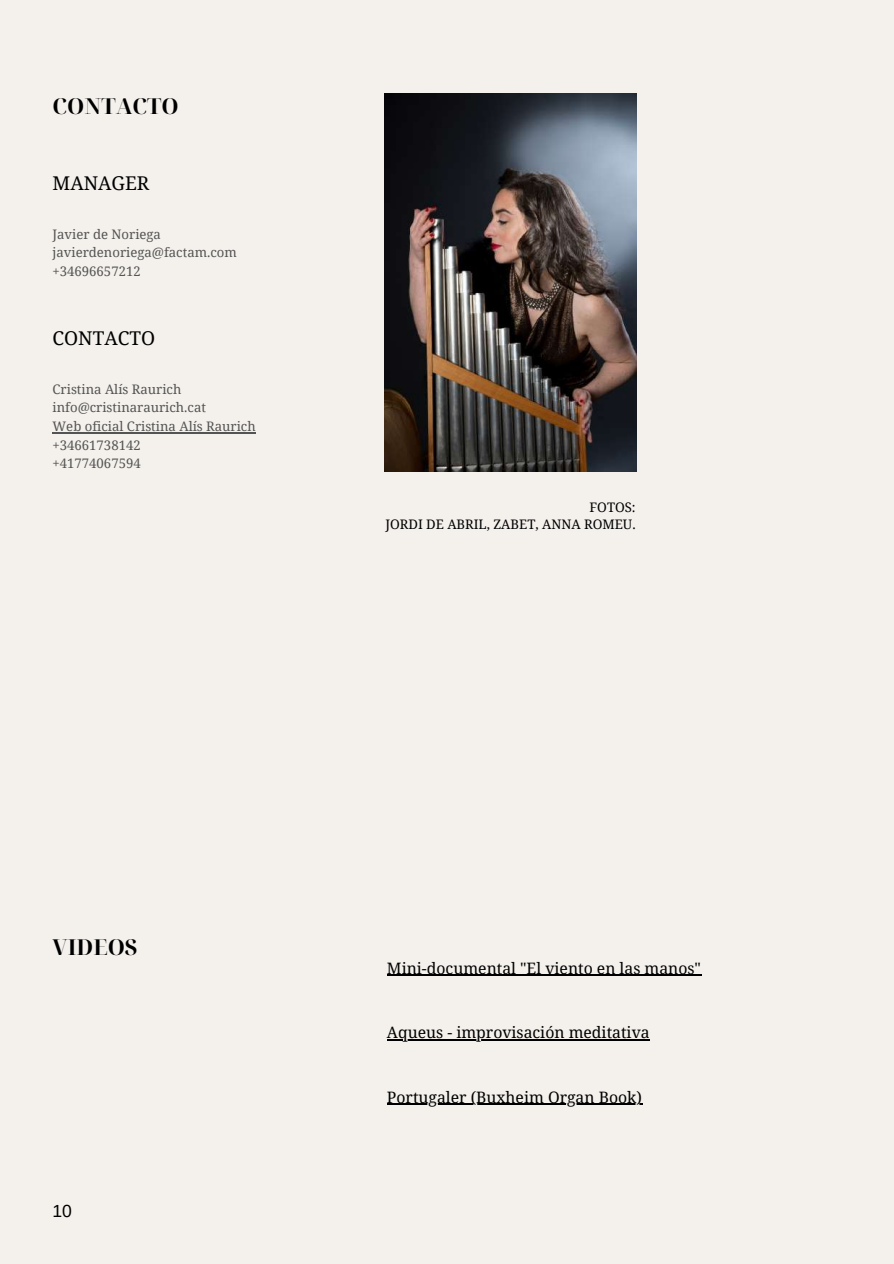
<style>
.page{position:relative;width:894px;height:1264px;background:#fff}
.page>*{position:absolute;margin:0;border:0;box-sizing:border-box;transform-origin:0 0}
.t1{font:700 21.9px "Noto Serif Display";color:#000001}
.t2{font:18.9px "Noto Serif";color:#000001}
.t3{font:17.55px "Arimo";color:#000001}
.t4{font:15.75px "Noto Serif";color:#000}
.t5{font:13.2px/18.6px "Noto Serif";color:#545454}
.t6{font:13.2px/17.5px "Noto Serif";color:#000001;text-align:right}
</style>
<div class="page">
<div style="left:0;top:0;width:893px;height:1263px;background:#f4f1ec"></div>
<hr style="left:53px;top:432px;width:203px;height:1px;background:#545454">
<img style="left:384px;top:93px;width:252px;height:378px">
<hr style="left:387px;top:1103px;width:255px;height:1px;background:#000">
<hr style="left:387px;top:1039px;width:262px;height:1px;background:#000">
<hr style="left:387px;top:974px;width:314px;height:2px;background:#000">
<h1 class="t1" style="left:53px;top:91px;width:127px">CONTACTO</h1>
<h2 class="t2" style="left:53px;top:169px;width:98px">MANAGER</h2>
<p class="t5" style="left:53px;top:224px;width:186px">Javier de Noriega javierdenoriega@factam.com +34696657212</p>
<h2 class="t2" style="left:53px;top:324px;width:104px">CONTACTO</h2>
<p class="t5" style="left:53px;top:379px;width:205px">Cristina Alís Raurich info@cristinaraurich.cat<br>Web oficial Cristina Alís Raurich +34661738142<br>+41774067594</p>
<p class="t6" style="left:385px;top:497px;width:252px">FOTOS:<br>JORDI DE ABRIL, ZABET, ANNA ROMEU.</p>
<h1 class="t1" style="left:53px;top:931px;width:87px">VIDEOS</h1>
<h3 class="t3" style="left:53px;top:1201px;width:21px">10</h3>
<p class="t4" style="left:387px;top:956px;width:315px">Mini-documental "El viento en las manos"</p>
<p class="t4" style="left:387px;top:1021px;width:264px">Aqueus - improvisación meditativa</p>
<p class="t4" style="left:387px;top:1085px;width:256px">Portugaler (Buxheim Organ Book)</p>
</div>
